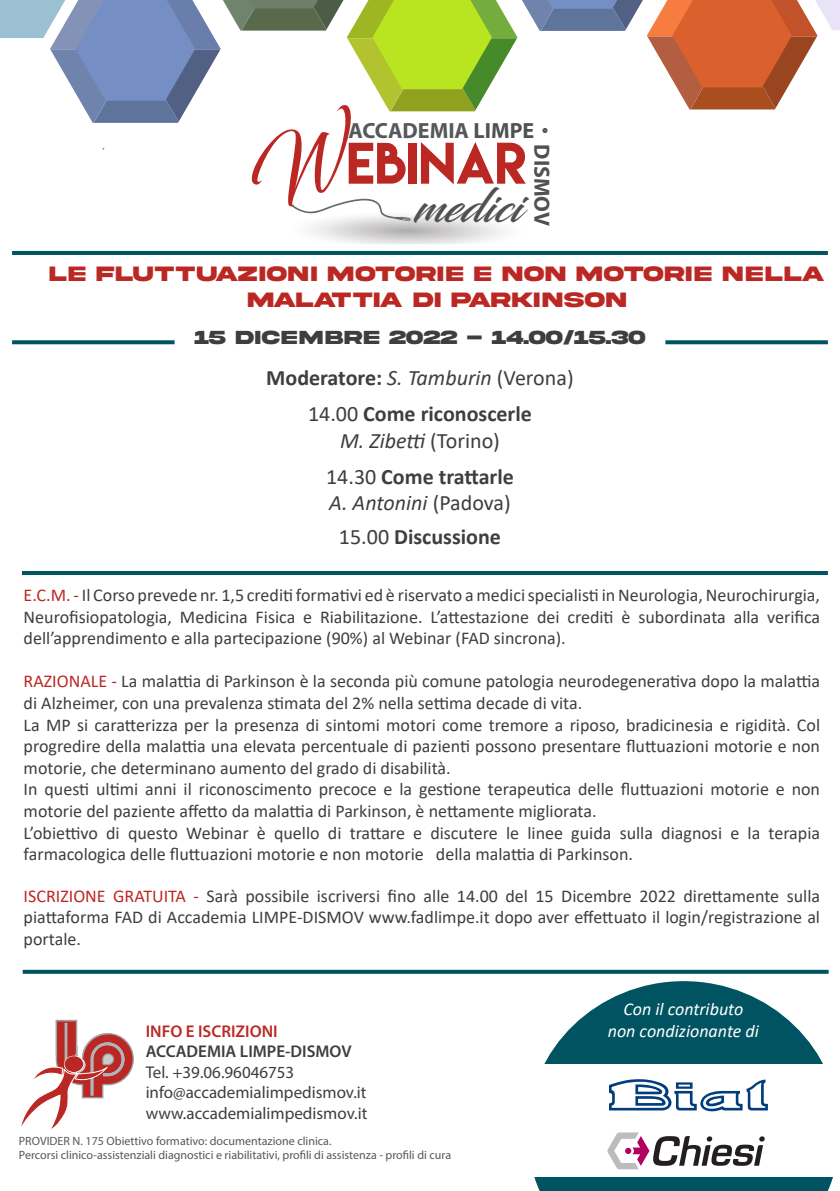
<style>
.page{position:relative;width:840px;height:1191px;background:#fff}
.page>*{position:absolute;margin:0;border:0;box-sizing:border-box;transform-origin:0 0}
.t1{font:52px "Lemon Milk";color:#bb2824}
.t2{font:47.4px "Blacksword";color:#4f5152}
.t3{font:700 22px "Calibri";color:#3e3e3f}
.t4{font:700 22px "Akira Expanded Super";letter-spacing:.055em;color:#bb2824}
.t5{font:italic 22px "Calibri";color:#3e3e3f}
.t6{font:700 22px "Akira Expanded Super";letter-spacing:.02em;color:#bb2824}
.t7{font:700 22px "Myriad Pro";color:#57585a}
.t8{font:700 22px "Myriad Pro";color:#4f5152}
.t9{font:700 20px "Akira Expanded Super";color:#3e3e3f}
.t10{font:18px/21.6px "Calibri";color:#3e3e3f;text-align:justify}
.t11{font:italic 18px "Calibri";color:#fff}
.t12{font:17px "Myriad Pro";color:#3e3e3f}
.t13{font:600 17px "Myriad Pro";color:#3e3e3f}
.t14{font:600 17px "Myriad Pro";color:#bb2824}
.t15{font:13.6px "Myriad Pro";color:#57585a}
.t16{font:12px "Myriad Pro";color:#57585a}
.s1{color:#4f5152}
.s2{font-weight:400;font-style:italic}
.s3{font-weight:400}
.s4{font-style:normal}
.s5{color:#bb2824}
</style>
<div class="page">
<hr style="left:22px;top:571px;width:805px;height:4px;background:#005360">
<svg style="left:23px;top:969px;width:805px;height:4px;background:#337580"></svg>
<svg style="left:534px;top:981px;width:299px;height:210px;fill:#005360"></svg>
<div style="left:522px;top:1064px;width:317px;height:112px;background:#fff"></div>
<svg style="left:20px;top:1020px;width:114px;height:109px"></svg>
<hr style="left:12px;top:251px;width:815px;height:4px;background:#005360">
<svg style="left:12px;top:340px;width:162px;height:4px"></svg>
<svg style="left:665px;top:340px;width:162px;height:4px"></svg>
<svg style="left:609px;top:1079px;width:158px;height:33px"></svg>
<svg style="left:607px;top:1132px;width:157px;height:37px"></svg>
<svg style="left:0;top:0;width:839px;height:244px"></svg>
<p class="t7" style="left:348px;top:116px;width:187px">ACCADEMIA <span class="s1">LIMPE</span></p>
<p class="t15" style="left:543px;top:118px;width:4px">.</p>
<p class="t1" style="left:346px;top:127px;width:182px">ebinAR</p>
<p class="t2" style="left:414px;top:178px;width:109px">medici</p>
<p class="t8" style="left:556px;top:144px;width:83px;rotate:90deg">DISMOV</p>
<p class="t4" style="left:50px;top:263px;width:775px">LE FLUTTUAZIONI MOTORIE E NON MOTORIE NELLA</p>
<p class="t6" style="left:247px;top:289px;width:380px">MALATTIA DI PARKINSON</p>
<p class="t9" style="left:194px;top:328px;width:452px">15 DICEMBRE 2022 - 14.00/15.30</p>
<p class="t3" style="left:266px;top:362px;width:309px">Moderatore: <span class="s2">S. Tamburin</span> <span class="s3">(Verona)</span></p>
<p class="t3" style="left:308px;top:398px;width:225px"><span class="s3">14.00</span> Come riconoscerle</p>
<p class="t5" style="left:340px;top:425px;width:161px">M. Zibetti <span class="s4">(Torino)</span></p>
<p class="t3" style="left:326px;top:461px;width:189px"><span class="s3">14.30</span> Come trattarle</p>
<p class="t5" style="left:329px;top:487px;width:183px">A. Antonini <span class="s4">(Padova)</span></p>
<p class="t3" style="left:339px;top:521px;width:163px"><span class="s3">15.00</span> Discussione</p>
<p class="t10" style="left:24px;top:584px;width:797px"><span class="s5">E.C.M. -</span> Il Corso prevede nr. 1,5 crediti formativi ed è riservato a medici specialisti in Neurologia, Neurochirurgia, Neurofisiopatologia, Medicina Fisica e Riabilitazione. L’attestazione dei crediti è subordinata alla verifica dell’apprendimento e alla partecipazione (90%) al Webinar (FAD sincrona).</p>
<p class="t10" style="left:24px;top:670px;width:797px"><span class="s5">RAZIONALE -</span> La malattia di Parkinson è la seconda più comune patologia neurodegenerativa dopo la malattia di Alzheimer, con una prevalenza stimata del 2% nella settima decade di vita.</p>
<p class="t10" style="left:24px;top:713px;width:797px">La MP si caratterizza per la presenza di sintomi motori come tremore a riposo, bradicinesia e rigidità. Col progredire della malattia una elevata percentuale di pazienti possono presentare fluttuazioni motorie e non motorie, che determinano aumento del grado di disabilità.</p>
<p class="t10" style="left:24px;top:778px;width:797px">In questi ultimi anni il riconoscimento precoce e la gestione terapeutica delle fluttuazioni motorie e non motorie del paziente affetto da malattia di Parkinson, è nettamente migliorata.</p>
<p class="t10" style="left:24px;top:821px;width:797px">L’obiettivo di questo Webinar è quello di trattare e discutere le linee guida sulla diagnosi e la terapia farmacologica delle fluttuazioni motorie e non motorie della malattia di Parkinson.</p>
<p class="t10" style="left:24px;top:884px;width:797px"><span class="s5">ISCRIZIONE GRATUITA -</span> Sarà possibile iscriversi fino alle 14.00 del 15 Dicembre 2022 direttamente sulla piattaforma FAD di Accademia LIMPE-DISMOV www.fadlimpe.it dopo aver effettuato il login/registrazione al portale.</p>
<p class="t11" style="left:623px;top:996px;width:121px">Con il contributo</p>
<p class="t14" style="left:146px;top:1020px;width:133px">INFO E ISCRIZIONI</p>
<p class="t11" style="left:607px;top:1018px;width:152px">non condizionante di</p>
<p class="t13" style="left:146px;top:1040px;width:207px">ACCADEMIA LIMPE-DISMOV</p>
<p class="t12" style="left:146px;top:1061px;width:150px">Tel. +39.06.96046753</p>
<p class="t12" style="left:146px;top:1082px;width:222px">info@accademialimpedismov.it</p>
<p class="t12" style="left:146px;top:1102px;width:223px">www.accademialimpedismov.it</p>
<p class="t16" style="left:19px;top:1133px;width:314px">PROVIDER N. 175 Obiettivo formativo: documentazione clinica.</p>
<p class="t16" style="left:19px;top:1147px;width:433px">Percorsi clinico-assistenziali diagnostici e riabilitativi, profili di assistenza - profili di cura</p>
</div>
